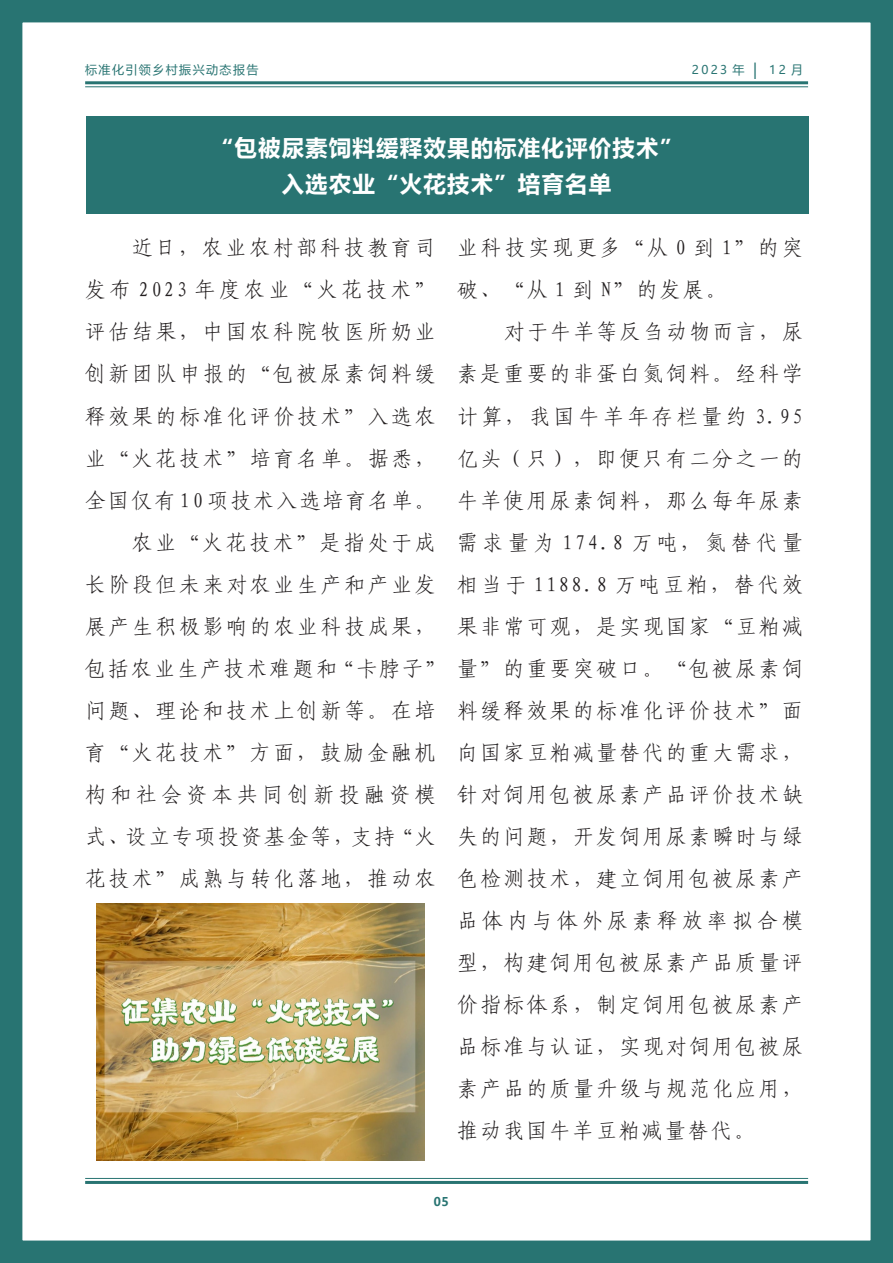
<style>
.page{position:relative;width:893px;height:1263px;background:#fff}
.page>*{position:absolute;margin:0;border:0;box-sizing:border-box;transform-origin:0 0}
.t1{font:700 22.5px "Microsoft Ya Hei";letter-spacing:.05em;color:#fff}
.t2{font:21px/42px "Fang Song GB2312";letter-spacing:.125em;color:#231f20;text-align:justify}
.t3{font:12px "Microsoft Ya Hei";letter-spacing:.12em;color:#287472}
.t4{font:700 12px "Microsoft Ya Hei";color:#287472}
.s1{font-size:15px}
</style>
<div class="page">
<hr style="left:85px;top:1178px;width:723px;height:1px;background:#287472">
<hr style="left:85px;top:1181px;width:723px;height:3px;background:#287472">
<hr style="left:85px;top:81px;width:723px;height:3px;background:#287472">
<hr style="left:85px;top:86px;width:723px;height:1px;background:#287472">
<div style="left:0;top:0;width:893px;height:1263px;border:22px solid #287472"></div>
<div style="left:86px;top:116px;width:722px;height:98px;background:#287472"></div>
<img style="left:96px;top:903px;width:328px;height:258px">
<p class="t3" style="left:85px;top:61px;width:175px">标准化引领乡村振兴动态报告</p>
<p class="t3" style="left:692px;top:61px;width:113px">2023 年 <span class="s1">|</span> 12 月</p>
<p class="t1" style="left:211px;top:132px;width:473px">“包被尿素饲料缓释效果的标准化评价技术”</p>
<p class="t1" style="left:282px;top:168px;width:331px">入选农业“火花技术”培育名单</p>
<p class="t2" style="left:85px;top:227px;width:352px;text-indent:47px">近日，农业农村部科技教育司发布 2023 年度农业“火花技术”评估结果，中国农科院牧医所奶业创新团队申报的“包被尿素饲料缓释效果的标准化评价技术”入选农业“火花技术”培育名单。据悉，全国仅有 10项技术入选培育名单。</p>
<p class="t2" style="left:85px;top:521px;width:363px;text-align:left;text-indent:47px">农业“火花技术”是指处于成长阶段但未来对农业生产和产业发展产生积极影响的农业科技成果，包括农业生产技术难题和“卡脖子”问题、理论和技术上创新等。在培育“火花技术”方面，鼓励金融机构和社会资本共同创新投融资模式、设立专项投资基金等，支持“火花技术”成熟与转化落地，推动农</p>
<p class="t2" style="left:457px;top:227px;width:347px">业科技实现更多“从 0 到 1”的突破、“从 1 到 N”的发展。</p>
<p class="t2" style="left:457px;top:311px;width:347px;text-indent:47px">对于牛羊等反刍动物而言，尿素是重要的非蛋白氮饲料。经科学计算，我国牛羊年存栏量约 3.95亿头（只），即便只有二分之一的牛羊使用尿素饲料，那么每年尿素需求量为 174.8 万吨，氮替代量相当于 1188.8 万吨豆粕，替代效果非常可观，是实现国家“豆粕减量”的重要突破口。“包被尿素饲料缓释效果的标准化评价技术”面向国家豆粕减量替代的重大需求，针对饲用包被尿素产品评价技术缺失的问题，开发饲用尿素瞬时与绿色检测技术，建立饲用包被尿素产品体内与体外尿素释放率拟合模型，构建饲用包被尿素产品质量评价指标体系，制定饲用包被尿素产品标准与认证，实现对饲用包被尿素产品的质量升级与规范化应用，推动我国牛羊豆粕减量替代。</p>
<p class="t4" style="left:434px;top:1193px;width:16px">05</p>
</div>
